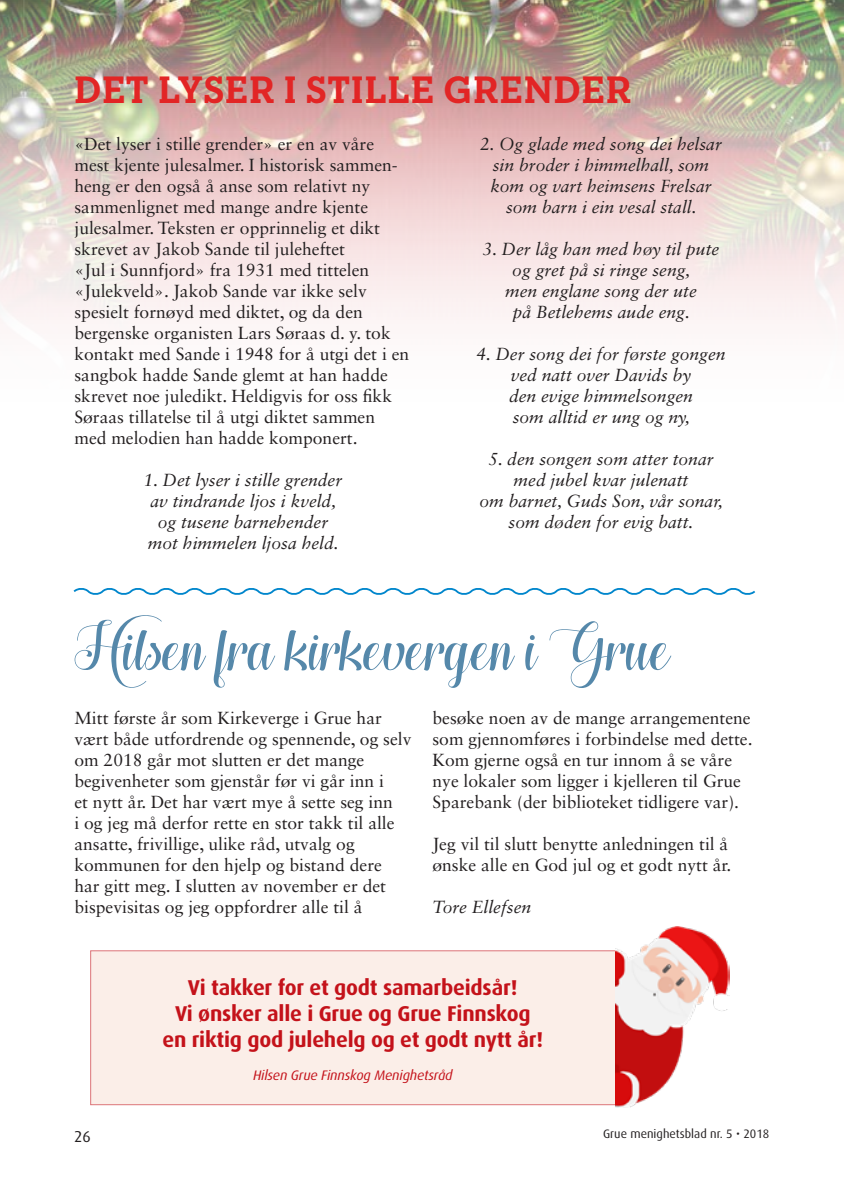
<style>
.page{position:relative;width:844px;height:1191px;background:#fff}
.page>*{position:absolute;margin:0;border:0;box-sizing:border-box;transform-origin:0 0}
.t1{font:70.35px "Hugsand Kissesxoxo Demo";color:#58a}
.t2{font:700 39.02px "Neutraface Slab Text";letter-spacing:.01em;color:#e22525}
.t3{font:700 21.53px/25.7px "Dax";letter-spacing:-.01em;color:#c4121a;text-align:center}
.t4{font:17.5px/21px "Sabon LT Std";color:#231f20}
.t5{font:italic 17.5px/21px "Sabon LT Std";color:#231f20;text-align:center}
.t6{font:15.75px "Dax";color:#231f20}
.t7{font:italic 13.83px "Dax";letter-spacing:-.01em;color:#c4121a}
.t8{font:12.25px "Dax";color:#231f20}
</style>
<div class="page">
<img style="left:0;top:0;width:843px;height:320px">
<svg style="left:73px;top:588px;width:683px;height:7px"></svg>
<div style="left:90px;top:950px;width:526px;height:155px;background:#fbeee8"></div>
<img style="left:615px;top:926px;width:114px;height:181px">
<h2 class="t2" style="left:74px;top:64px;width:559px">DET LYSER I STILLE GRENDER</h2>
<p class="t4" style="left:74px;top:133px;width:336px">«Det lyser i stille grender» er en av våre mest kjente julesalmer. I historisk sammen&shy;heng er den også å anse som relativt ny sammenlignet med mange andre kjente julesalmer. Teksten er opprinnelig et dikt skrevet av Jakob Sande til juleheftet<br>«Jul i Sunnfjord» fra 1931 med tittelen «Julekveld». Jakob Sande var ikke selv spesielt fornøyd med diktet, og da den bergenske organisten Lars Søraas d. y. tok kontakt med Sande i 1948 for å utgi det i en sangbok hadde Sande glemt at han hadde skrevet noe juledikt. Heldigvis for oss fikk Søraas tillatelse til å utgi diktet sammen med melodien han hadde komponert.</p>
<p class="t5" style="left:144px;top:469px;width:200px">1. Det lyser i stille grender av tindrande ljos i kveld, og tusene barnehender mot himmelen ljosa held.</p>
<p class="t5" style="left:480px;top:133px;width:243px">2. Og glade med song dei helsar sin broder i himmelhall, som kom og vart heimsens Frelsar som barn i ein vesal stall.</p>
<p class="t5" style="left:482px;top:238px;width:238px">3. Der låg han med høy til pute og gret på si ringe seng,<br>men englane song der ute<br>på Betlehems aude eng.</p>
<p class="t5" style="left:476px;top:343px;width:250px">4. Der song dei for første gongen ved natt over Davids by<br>den evige himmelsongen<br>som alltid er ung og ny,</p>
<p class="t5" style="left:479px;top:448px;width:245px">5. den songen som atter tonar med jubel kvar julenatt<br>om barnet, Guds Son, vår sonar, som døden for evig batt.</p>
<h1 class="t1" style="left:74px;top:605px;width:597px">Hilsen fra kirkevergen i Grue</h1>
<p class="t4" style="left:74px;top:707px;width:338px">Mitt første år som Kirkeverge i Grue har vært både utfordrende og spennende, og selv om 2018 går mot slutten er det mange begivenheter som gjenstår før vi går inn i<br>et nytt år. Det har vært mye å sette seg inn<br>i og jeg må derfor rette en stor takk til alle ansatte, frivillige, ulike råd, utvalg og kommunen for den hjelp og bistand dere har gitt meg. I slutten av november er det bispevisitas og jeg oppfordrer alle til å</p>
<p class="t4" style="left:432px;top:707px;width:321px">besøke noen av de mange arrangementene som gjennomføres i forbindelse med dette.<br>Kom gjerne også en tur innom å se våre nye lokaler som ligger i kjelleren til Grue Sparebank (der biblioteket tidligere var).</p>
<p class="t4" style="left:432px;top:833px;width:300px">Jeg vil til slutt benytte anledningen til å ønske alle en God jul og et godt nytt år.</p>
<p class="t5" style="left:432px;top:896px;width:100px">Tore Ellefsen</p>
<p class="t3" style="left:162px;top:975px;width:382px">Vi takker for et godt samarbeidsår!<br>Vi ønsker alle i Grue og Grue Finnskog en riktig god julehelg og et godt nytt år!</p>
<p class="t7" style="left:253px;top:1067px;width:201px">Hilsen Grue Finnskog Menighetsråd</p>
<p class="t6" style="left:74px;top:1127px;width:18px">26</p>
<p class="t8" style="left:603px;top:1127px;width:168px">Grue menighetsblad nr. 5 • 2018</p>
</div>
